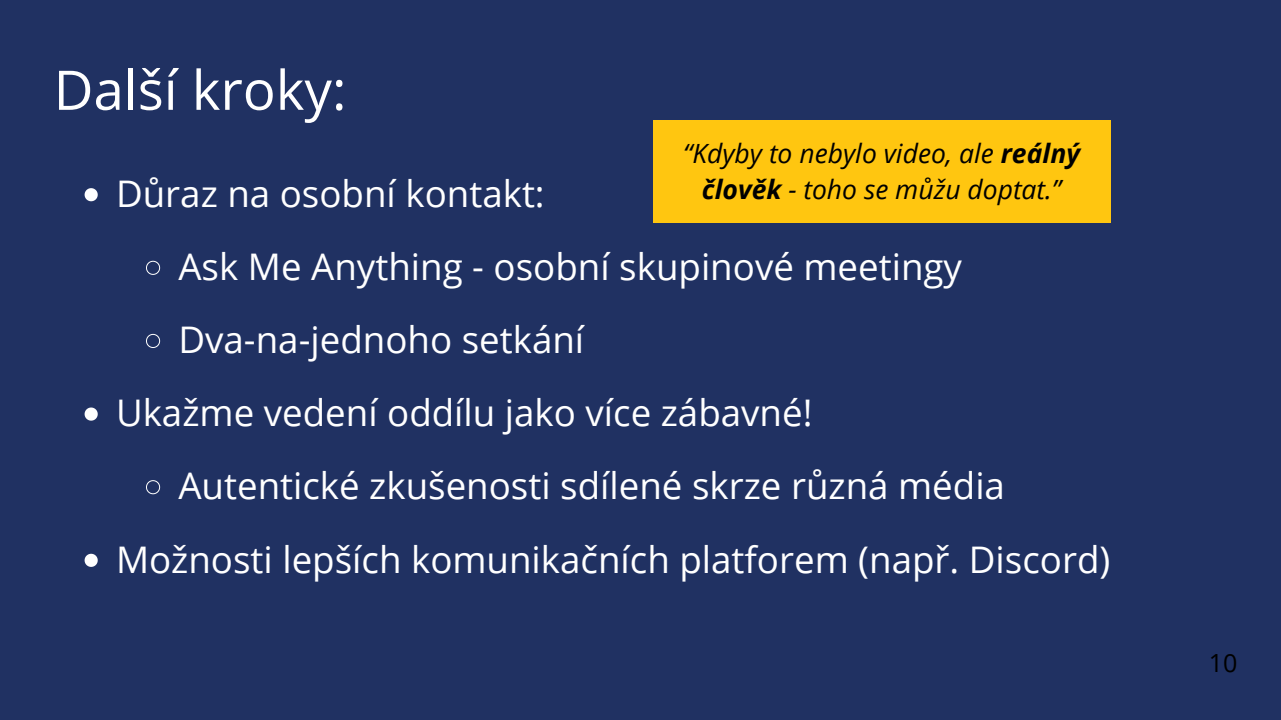
<style>
.page{position:relative;width:1281px;height:720px;background:#203162}
.page>*{position:absolute;margin:0;border:0;box-sizing:border-box;transform-origin:0 0}
.t1{font:54.62px "Open Sans";color:#fff}
.t2{font:36.62px "Open Sans";color:#fff}
.t3{font:italic 26.5px/36.5px "Open Sans";color:#000;text-align:center}
.t4{font:25px "Open Sans";color:#000}
.s1{font-weight:700}
</style>
<div class="page">
<svg style="left:85px;top:188px;width:13px;height:13px"></svg>
<svg style="left:146px;top:260px;width:15px;height:15px"></svg>
<svg style="left:146px;top:333px;width:15px;height:15px"></svg>
<svg style="left:85px;top:408px;width:13px;height:13px"></svg>
<svg style="left:146px;top:480px;width:15px;height:15px"></svg>
<svg style="left:85px;top:554px;width:13px;height:13px"></svg>
<div style="left:653px;top:121px;width:457px;height:102px;background:#ffc610"></div>
<h1 class="t1" style="left:54px;top:51px;width:294px">Další kroky:</h1>
<p class="t2" style="left:116px;top:168px;width:430px">Důraz na osobní kontakt:</p>
<p class="t3" style="left:683px;top:134px;width:398px">“Kdyby to nebylo video, ale <span class="s1">reálný člověk</span> - toho se můžu doptat.”</p>
<p class="t2" style="left:178px;top:241px;width:785px">Ask Me Anything - osobní skupinové meetingy</p>
<p class="t2" style="left:178px;top:314px;width:407px">Dva-na-jednoho setkání</p>
<p class="t2" style="left:116px;top:387px;width:698px">Ukažme vedení oddílu jako více zábavné!</p>
<p class="t2" style="left:178px;top:460px;width:828px">Autentické zkušenosti sdílené skrze různá média</p>
<p class="t2" style="left:116px;top:533px;width:995px">Možnosti lepších komunikačních platforem (např. Discord)</p>
<p class="t4" style="left:1209px;top:645px;width:30px">10</p>
</div>
